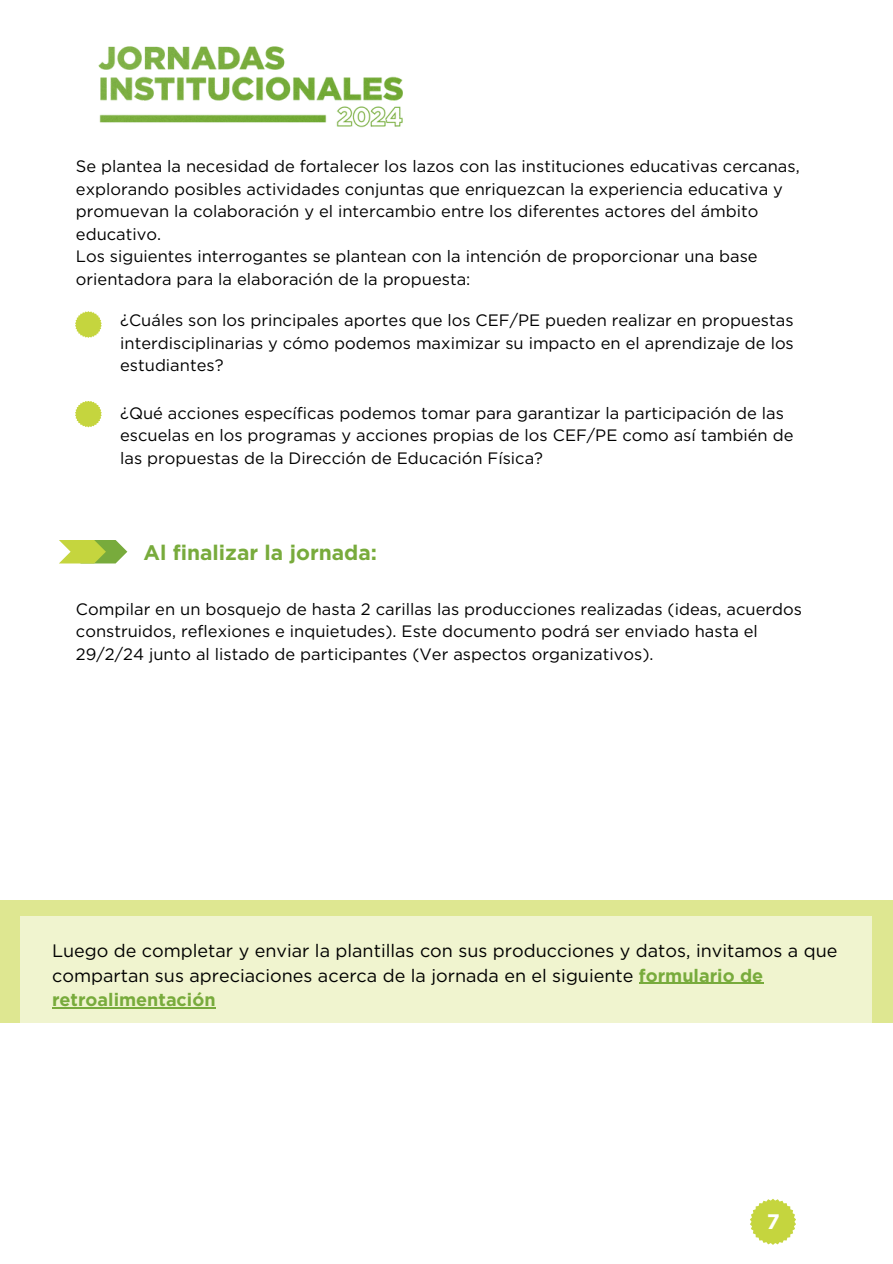
<style>
.page{position:relative;width:893px;height:1264px;background:#fff}
.page>*{position:absolute;margin:0;border:0;box-sizing:border-box;transform-origin:0 0}
.t1{font:700 21px "Gotham";color:#78ab3c}
.t2{font:700 21px "Gotham";color:#fff}
.t3{font:18px/24.8px "Gotham";color:#000}
.t4{font:16.5px/22.5px "Gotham";color:#000}
.s1{font-weight:700;color:#78ab3c}
</style>
<div class="page">
<img style="left:98px;top:46px;width:305px;height:82px">
<svg style="left:75px;top:311px;width:27px;height:27px"></svg>
<svg style="left:75px;top:401px;width:27px;height:26px"></svg>
<svg style="left:59px;top:540px;width:68px;height:23px;background:#b6ce5d"></svg>
<div style="left:0;top:900px;width:892px;height:123px;background:#dee791"></div>
<div style="left:20px;top:916px;width:851px;height:107px;background:#f0f4cf"></div>
<hr style="left:639px;top:982px;width:124px;height:1px;background:#78ab3c">
<hr style="left:52px;top:1007px;width:163px;height:1px;background:#78ab3c">
<svg style="left:750px;top:1199px;width:46px;height:45px"></svg>
<p class="t4" style="left:76px;top:155px;width:725px">Se plantea la necesidad de fortalecer los lazos con las instituciones educativas cercanas, explorando posibles actividades conjuntas que enriquezcan la experiencia educativa y promuevan la colaboración y el intercambio entre los diferentes actores del ámbito educativo.<br>Los siguientes interrogantes se plantean con la intención de proporcionar una base orientadora para la elaboración de la propuesta:</p>
<p class="t4" style="left:120px;top:309px;width:675px;text-align:justify">¿Cuáles son los principales aportes que los CEF/PE pueden realizar en propuestas interdisciplinarias y cómo podemos maximizar su impacto en el aprendizaje de los estudiantes?</p>
<p class="t4" style="left:120px;top:401px;width:674px">¿Qué acciones específicas podemos tomar para garantizar la participación de las escuelas en los programas y acciones propias de los CEF/PE como así también de las propuestas de la Dirección de Educación Física?</p>
<p class="t1" style="left:143px;top:539px;width:235px">Al finalizar la jornada:</p>
<p class="t4" style="left:76px;top:597px;width:727px">Compilar en un bosquejo de hasta 2 carillas las producciones realizadas (ideas, acuerdos construidos, reflexiones e inquietudes). Este documento podrá ser enviado hasta el<br>29/2/24 junto al listado de participantes (Ver aspectos organizativos).</p>
<p class="t3" style="left:52px;top:938px;width:786px">Luego de completar y enviar la plantillas con sus producciones y datos, invitamos a que compartan sus apreciaciones acerca de la jornada en el siguiente <span class="s1">formulario de retroalimentación</span></p>
<p class="t2" style="left:766px;top:1208px;width:14px">7</p>
</div>
